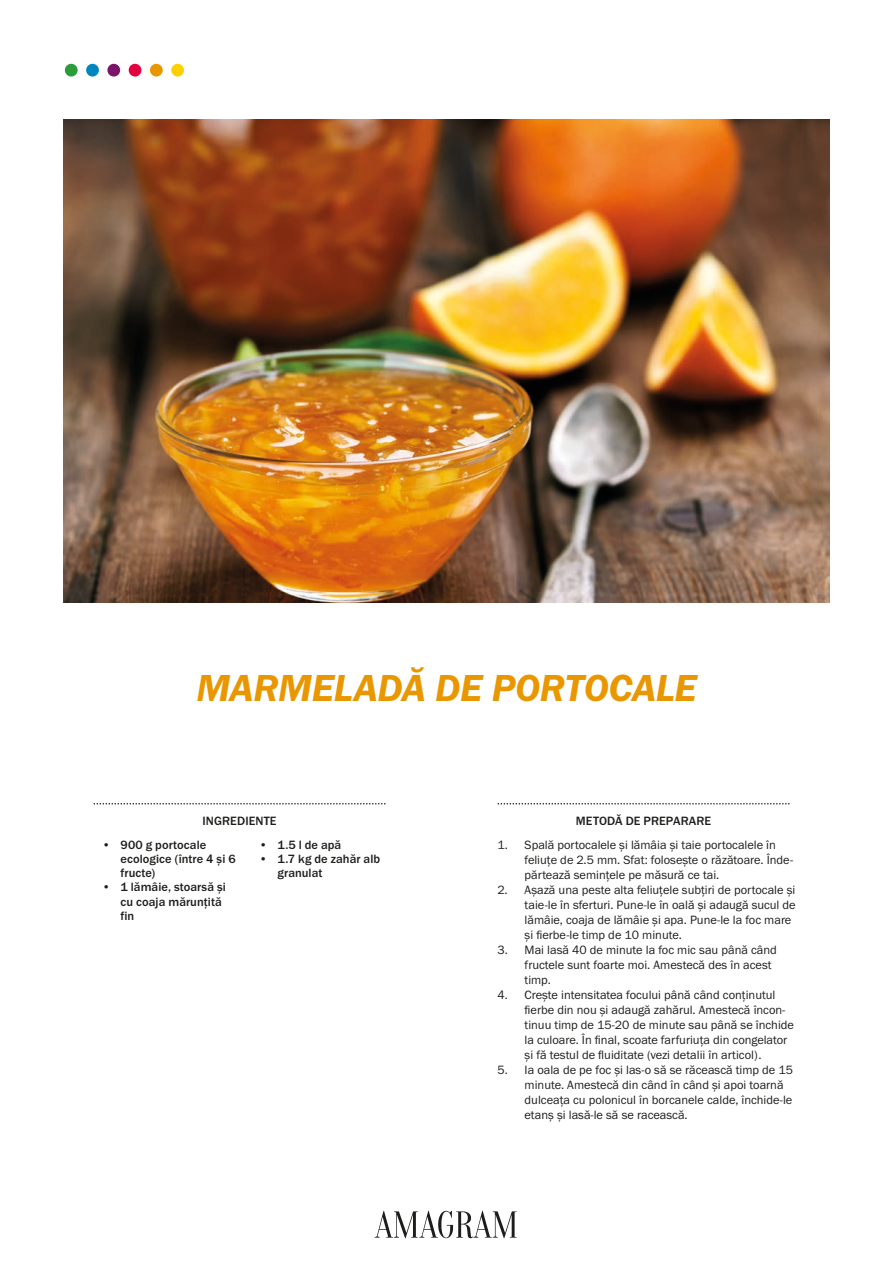
<style>
.page{position:relative;width:893px;height:1263px;background:#fff}
.page>*{position:absolute;margin:0;border:0;box-sizing:border-box;transform-origin:0 0}
.t1{font:39px "Franklin Gothic URW Dem Ita";letter-spacing:-.01em;color:#e99700}
.t2{font:12.45px/15px "Franklin Gothic URW Boo";color:#1d1d1b}
.t3{font:500 12.45px/14.2px "Franklin Gothic URW";letter-spacing:.005em;color:#1d1d1b}
.s1{font-family:"Franklin Gothic URW Boo";font-weight:400}
</style>
<div class="page">
<img style="left:64px;top:119px;width:765px;height:484px">
<svg style="left:498px;top:803px;width:292px;height:1px"></svg>
<svg style="left:94px;top:803px;width:292px;height:1px"></svg>
<div style="left:171px;top:64px;width:13px;height:13px;background:#ffd000;border-radius:50%"></div>
<div style="left:150px;top:64px;width:13px;height:13px;background:#e99700;border-radius:50%"></div>
<div style="left:129px;top:64px;width:12px;height:13px;background:#e50040;border-radius:50%"></div>
<div style="left:107px;top:64px;width:13px;height:13px;background:#7a156a;border-radius:50%"></div>
<div style="left:86px;top:64px;width:13px;height:13px;background:#0086be;border-radius:50%"></div>
<div style="left:65px;top:64px;width:13px;height:13px;background:#2a9c38;border-radius:50%"></div>
<svg style="left:375px;top:1211px;width:142px;height:27px"></svg>
<h1 class="t1" style="left:196px;top:662px;width:502px">MARMELADĂ DE PORTOCALE</h1>
<p class="t3" style="left:202px;top:813px;width:76px">INGREDIENTE</p>
<p class="t3" style="left:121px;top:837px;width:117px;text-indent:-19px"><span class="s1">•</span> 900 g portocale ecologice (între 4 și 6 fructe)</p>
<p class="t3" style="left:121px;top:880px;width:107px;text-indent:-19px"><span class="s1">•</span> 1 lămâie, stoarsă și cu coaja mărunțită fin</p>
<p class="t3" style="left:259px;top:837px;width:84px"><span class="s1">•</span> 1.5 l de apă</p>
<p class="t3" style="left:277px;top:851px;width:104px;text-indent:-19px"><span class="s1">•</span> 1.7 kg de zahăr alb granulat</p>
<p class="t3" style="left:576px;top:813px;width:137px">METODĂ DE PREPARARE</p>
<p class="t2" style="left:525px;top:837px;width:270px;text-indent:-27px">1. Spală portocalele și lămâia și taie portocalele în feliuțe de 2.5 mm. Sfat: folosește o răzătoare. Înde&shy;părtează semințele pe măsură ce tai.</p>
<p class="t2" style="left:525px;top:882px;width:273px;text-indent:-27px">2. Așază una peste alta feliuțele subțiri de portocale și taie-le în sferturi. Pune-le în oală și adaugă sucul de lămâie, coaja de lămâie și apa. Pune-le la foc mare și fierbe-le timp de 10 minute.</p>
<p class="t2" style="left:525px;top:942px;width:254px;text-indent:-27px">3. Mai lasă 40 de minute la foc mic sau până când fructele sunt foarte moi. Amestecă des în acest timp.</p>
<p class="t2" style="left:525px;top:987px;width:271px;text-indent:-27px">4. Crește intensitatea focului până când conținutul fierbe din nou și adaugă zahărul. Amestecă încon&shy;tinuu timp de 15-20 de minute sau până se închide la culoare. În final, scoate farfuriuța din congelator și fă testul de fluiditate (vezi detalii în articol).</p>
<p class="t2" style="left:525px;top:1062px;width:270px;text-indent:-27px">5. Ia oala de pe foc și las-o să se răcească timp de 15 minute. Amestecă din când în când și apoi toarnă dulceața cu polonicul în borcanele calde, închide-le etanș și lasă-le să se racească.</p>
</div>
